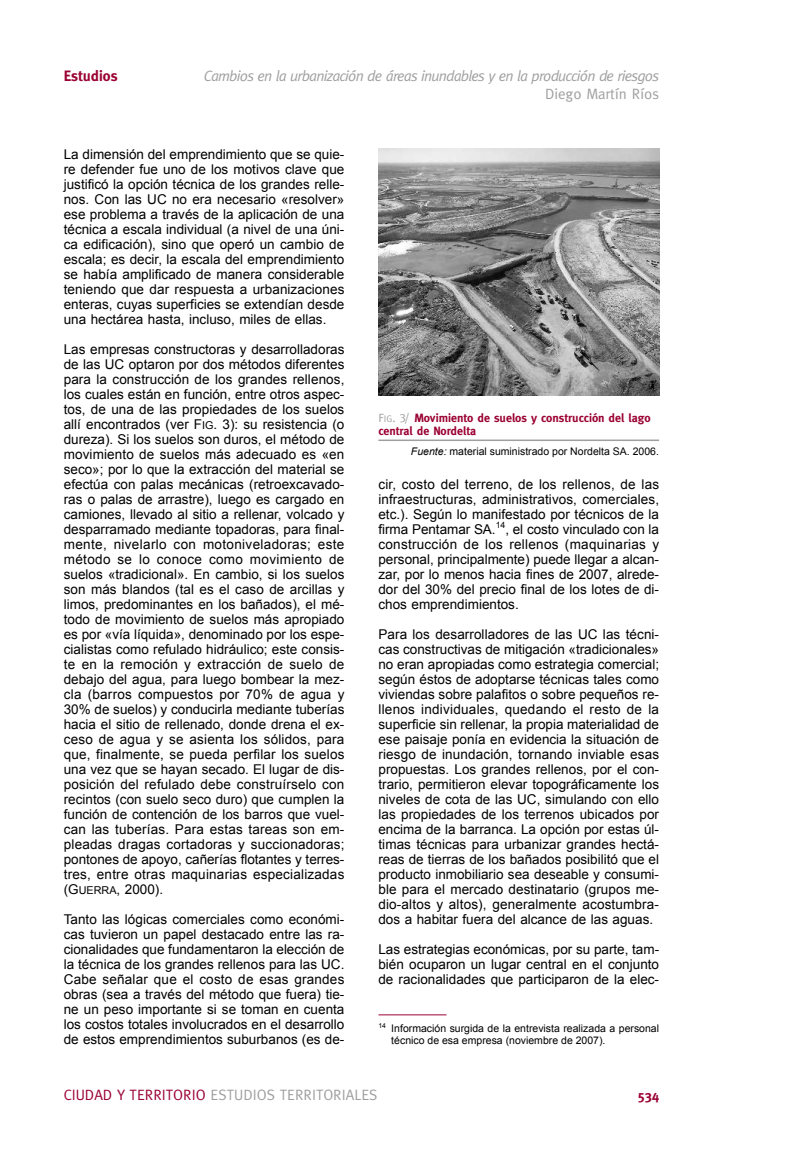
<style>
.page{position:relative;width:808px;height:1149px;background:#fff}
.page>*{position:absolute;margin:0;border:0;box-sizing:border-box;transform-origin:0 0}
.t1{font:italic 15px "Meta";letter-spacing:-.05em;color:#9f9f9f}
.t2{font:15px "Meta";color:#9f9f9f}
.t3{font:700 15px "Meta";color:#9b0233}
.t4{font:13.5px/15px "Arial";color:#000;text-align:justify}
.t5{font:700 13.5px "Meta";color:#9b0233}
.t6{font:700 12px/13.2px "Meta";color:#9b0233}
.t7{font:10.5px/12px "Arial";color:#000}
.s1{font-size:10.8px}
.s2{font-family:"Meta Caps";font-weight:400;color:#9f9f9f}
.s3{font-family:"Meta Caps";font-weight:400;font-size:9.6px;color:#9f9f9f}
.s4{font-style:italic}
.s5{color:#9b0233}
</style>
<div class="page">
<hr style="left:378px;top:1014px;width:68px;height:1px;background:#9b0233">
<img style="left:378px;top:149px;width:281px;height:246px">
<hr style="left:378px;top:439px;width:281px;height:2px;background:#9f9f9f">
<p class="t3" style="left:64px;top:70px;width:55px">Estudios</p>
<p class="t1" style="left:204px;top:70px;width:457px">Cambios en la urbanización de áreas inundables y en la producción de riesgos</p>
<p class="t2" style="left:545px;top:88px;width:115px">Diego Martín Ríos</p>
<p class="t4" style="left:64px;top:146px;width:282px">La dimensión del emprendimiento que se quie&shy;re defender fue uno de los motivos clave que justificó la opción técnica de los grandes relle&shy;nos. Con las UC no era necesario «resolver» ese problema a través de la aplicación de una técnica a escala individual (a nivel de una úni&shy;ca edificación), sino que operó un cambio de escala; es decir, la escala del emprendimiento se había amplificado de manera considerable teniendo que dar respuesta a urbanizaciones enteras, cuyas superficies se extendían desde una hectárea hasta, incluso, miles de ellas.</p>
<p class="t4" style="left:64px;top:341px;width:282px">Las empresas constructoras y desarrolladoras de las UC optaron por dos métodos diferentes para la construcción de los grandes rellenos, los cuales están en función, entre otros aspec&shy;tos, de una de las propiedades de los suelos allí encontrados (ver F<span class="s1">IG</span>. 3): su resistencia (o dureza). Si los suelos son duros, el método de movimiento de suelos más adecuado es «en seco»; por lo que la extracción del material se efectúa con palas mecánicas (retroexcavado&shy;ras o palas de arrastre), luego es cargado en camiones, llevado al sitio a rellenar, volcado y desparramado mediante topadoras, para final&shy;mente, nivelarlo con motoniveladoras; este método se lo conoce como movimiento de suelos «tradicional». En cambio, si los suelos son más blandos (tal es el caso de arcillas y limos, predominantes en los bañados), el mé&shy;todo de movimiento de suelos más apropiado es por «vía líquida», denominado por los espe&shy;cialistas como refulado hidráulico; este consis&shy;te en la remoción y extracción de suelo de debajo del agua, para luego bombear la mez&shy;cla (barros compuestos por 70% de agua y 30% de suelos) y conducirla mediante tuberías hacia el sitio de rellenado, donde drena el ex&shy;ceso de agua y se asienta los sólidos, para que, finalmente, se pueda perfilar los suelos una vez que se hayan secado. El lugar de dis&shy;posición del refulado debe construírselo con recintos (con suelo seco duro) que cumplen la función de contención de los barros que vuel&shy;can las tuberías. Para estas tareas son em&shy;pleadas dragas cortadoras y succionadoras; pontones de apoyo, cañerías flotantes y terres&shy;tres, entre otras maquinarias especializadas (G<span class="s1">UERRA</span>, 2000).</p>
<p class="t4" style="left:64px;top:911px;width:282px">Tanto las lógicas comerciales como económi&shy;cas tuvieron un papel destacado entre las ra&shy;cionalidades que fundamentaron la elección de la técnica de los grandes rellenos para las UC.<br>Cabe señalar que el costo de esas grandes obras (sea a través del método que fuera) tie&shy;ne un peso importante si se toman en cuenta los costos totales involucrados en el desarrollo de estos emprendimientos suburbanos (es de-</p>
<p class="t6" style="left:378px;top:412px;width:274px"><span class="s2">F</span><span class="s3">IG</span><span class="s2">. 3/</span> Movimiento de suelos y construcción del lago central de Nordelta</p>
<p class="t7" style="left:411px;top:445px;width:250px"><span class="s4">Fuente:</span> material suministrado por Nordelta SA. 2006.</p>
<p class="t4" style="left:378px;top:476px;width:282px">cir, costo del terreno, de los rellenos, de las infraestructuras, administrativos, comerciales, etc.). Según lo manifestado por técnicos de la firma Pentamar SA.<sup>14</sup>, el costo vinculado con la construcción de los rellenos (maquinarias y personal, principalmente) puede llegar a alcan&shy;zar, por lo menos hacia fines de 2007, alrede&shy;dor del 30% del precio final de los lotes de di&shy;chos emprendimientos.</p>
<p class="t4" style="left:378px;top:626px;width:282px">Para los desarrolladores de las UC las técni&shy;cas constructivas de mitigación «tradicionales» no eran apropiadas como estrategia comercial; según éstos de adoptarse técnicas tales como viviendas sobre palafitos o sobre pequeños re&shy;llenos individuales, quedando el resto de la superficie sin rellenar, la propia materialidad de ese paisaje ponía en evidencia la situación de riesgo de inundación, tornando inviable esas propuestas. Los grandes rellenos, por el con&shy;trario, permitieron elevar topográficamente los niveles de cota de las UC, simulando con ello las propiedades de los terrenos ubicados por encima de la barranca. La opción por estas úl&shy;timas técnicas para urbanizar grandes hectá&shy;reas de tierras de los bañados posibilitó que el producto inmobiliario sea deseable y consumi&shy;ble para el mercado destinatario (grupos me&shy;dio-altos y altos), generalmente acostumbra&shy;dos a habitar fuera del alcance de las aguas.</p>
<p class="t4" style="left:378px;top:941px;width:282px">Las estrategias económicas, por su parte, tam&shy;bién ocuparon un lugar central en el conjunto de racionalidades que participaron de la elec-</p>
<p class="t7" style="left:391px;top:1022px;width:269px;text-indent:-13px"><sup>14</sup> Información surgida de la entrevista realizada a personal técnico de esa empresa (noviembre de 2007).</p>
<p class="t2" style="left:64px;top:1088px;width:315px"><span class="s5">CIUDAD Y TERRITORIO</span> ESTUDIOS TERRITORIALES</p>
<p class="t5" style="left:637px;top:1089px;width:23px">534</p>
</div>
